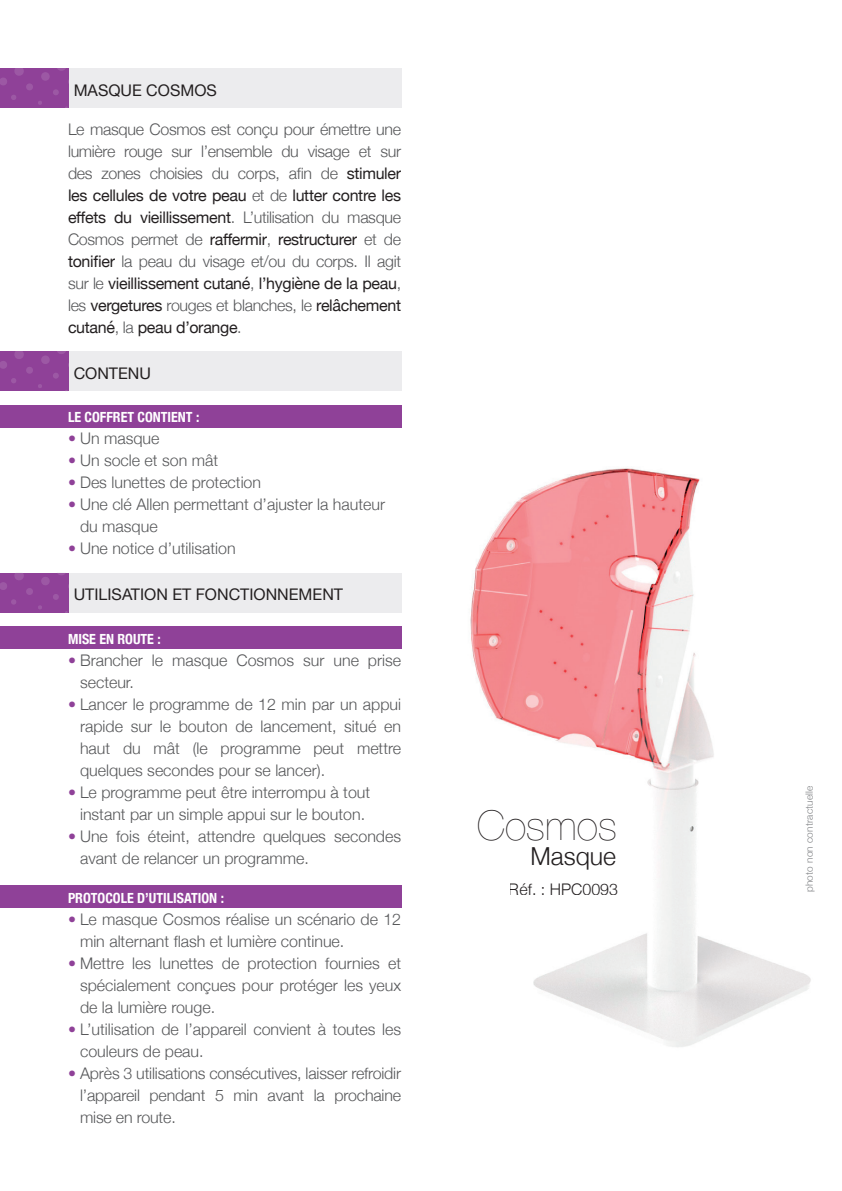
<style>
.page{position:relative;width:842px;height:1191px;background:#fff}
.page>*{position:absolute;margin:0;border:0;box-sizing:border-box;transform-origin:0 0}
.t1{font:200 40.8px "Helvetica Neue";color:#231f20}
.t2{font:300 24.8px "Helvetica Neue";color:#231f20}
.t3{font:300 16px/22px "Helvetica Neue";color:#57585a}
.t4{font:16px "Helvetica Neue";color:#231f20}
.t5{font:300 16px "Helvetica Neue";color:#231f20}
.t6{font:700 condensed 14px "Helvetica Neue";color:#fff}
.t7{font:300 10px "Helvetica Neue";letter-spacing:.02em;color:#808285}
.s1{font-weight:400;color:#231f20}
.s2{color:#8f4198}
</style>
<div class="page">
<img style="left:470px;top:468px;width:341px;height:579px">
<div style="left:68px;top:68px;width:333px;height:40px;background:#ececee"></div>
<div style="left:0;top:68px;width:68px;height:40px;background:#8f4198"></div>
<svg style="left:57px;top:68px;width:9px;height:3px"></svg>
<svg style="left:14px;top:68px;width:10px;height:8px"></svg>
<svg style="left:41px;top:72px;width:9px;height:9px"></svg>
<svg style="left:0;top:78px;width:7px;height:7px"></svg>
<svg style="left:26px;top:83px;width:7px;height:7px"></svg>
<svg style="left:53px;top:89px;width:6px;height:6px"></svg>
<svg style="left:11px;top:95px;width:5px;height:5px"></svg>
<svg style="left:38px;top:101px;width:4px;height:4px"></svg>
<div style="left:0;top:405px;width:401px;height:23px;background:#8f4198"></div>
<div style="left:68px;top:351px;width:333px;height:40px;background:#ececee"></div>
<div style="left:0;top:351px;width:68px;height:40px;background:#8f4198"></div>
<svg style="left:57px;top:351px;width:9px;height:3px"></svg>
<svg style="left:14px;top:351px;width:10px;height:8px"></svg>
<svg style="left:41px;top:355px;width:9px;height:9px"></svg>
<svg style="left:0;top:361px;width:7px;height:8px"></svg>
<svg style="left:26px;top:367px;width:7px;height:7px"></svg>
<svg style="left:53px;top:373px;width:6px;height:6px"></svg>
<svg style="left:11px;top:378px;width:5px;height:5px"></svg>
<svg style="left:38px;top:384px;width:4px;height:4px"></svg>
<div style="left:0;top:626px;width:401px;height:23px;background:#8f4198"></div>
<div style="left:0;top:885px;width:401px;height:22px;background:#8f4198"></div>
<div style="left:68px;top:572px;width:333px;height:40px;background:#ececee"></div>
<div style="left:0;top:572px;width:68px;height:40px;background:#8f4198"></div>
<svg style="left:56px;top:572px;width:11px;height:3px"></svg>
<svg style="left:14px;top:572px;width:10px;height:8px"></svg>
<svg style="left:41px;top:577px;width:9px;height:8px"></svg>
<svg style="left:0;top:582px;width:7px;height:8px"></svg>
<svg style="left:26px;top:588px;width:7px;height:7px"></svg>
<svg style="left:53px;top:594px;width:6px;height:6px"></svg>
<svg style="left:11px;top:599px;width:5px;height:6px"></svg>
<svg style="left:38px;top:605px;width:4px;height:4px"></svg>
<p class="t4" style="left:74px;top:78px;width:145px">MASQUE COSMOS</p>
<p class="t3" style="left:68px;top:117px;width:335px;text-align:justify">Le masque Cosmos est conçu pour émettre une lumière rouge sur l’ensemble du visage et sur des zones choisies du corps, afin de <span class="s1">stimuler les cellules de votre peau</span> et de <span class="s1">lutter contre les effets du vieillissement</span>. L’utilisation du masque Cosmos permet de <span class="s1">raffermir</span>, <span class="s1">restructurer</span> et de <span class="s1">tonifier</span> la peau du visage et/ou du corps. Il agit sur le <span class="s1">vieillissement cutané</span>, <span class="s1">l’hygiène de la peau</span>, les <span class="s1">vergetures</span> rouges et blanches, le <span class="s1">relâchement cutané</span>, la <span class="s1">peau d’orange</span>.</p>
<p class="t4" style="left:74px;top:361px;width:79px">CONTENU</p>
<p class="t6" style="left:68px;top:405px;width:133px">LE COFFRET CONTIENT :</p>
<p class="t3" style="left:68px;top:426px;width:93px"><span class="s2">•</span> Un masque</p>
<p class="t3" style="left:68px;top:448px;width:152px"><span class="s2">•</span> Un socle et son mât</p>
<p class="t3" style="left:68px;top:470px;width:195px"><span class="s2">•</span> Des lunettes de protection</p>
<p class="t3" style="left:80px;top:492px;width:306px;text-indent:-12px"><span class="s2">•</span> Une clé Allen permettant d’ajuster la hauteur du masque</p>
<p class="t3" style="left:68px;top:536px;width:169px"><span class="s2">•</span> Une notice d’utilisation</p>
<p class="t4" style="left:74px;top:583px;width:271px">UTILISATION ET FONCTIONNEMENT</p>
<p class="t6" style="left:68px;top:627px;width:94px">MISE EN ROUTE :</p>
<p class="t3" style="left:80px;top:648px;width:323px;text-indent:-12px"><span class="s2">•</span> Brancher le masque Cosmos sur une prise secteur.</p>
<p class="t3" style="left:80px;top:692px;width:323px;text-align:justify;text-indent:-12px"><span class="s2">•</span> Lancer le programme de 12 min par un appui rapide sur le bouton de lancement, situé en haut du mât (le programme peut mettre quelques secondes pour se lancer).</p>
<p class="t3" style="left:68px;top:780px;width:304px"><span class="s2">•</span> Le programme peut être interrompu à tout</p>
<p class="t3" style="left:80px;top:802px;width:287px">instant par un simple appui sur le bouton.</p>
<p class="t3" style="left:80px;top:824px;width:323px;text-indent:-12px"><span class="s2">•</span> Une fois éteint, attendre quelques secondes avant de relancer un programme.</p>
<p class="t6" style="left:68px;top:886px;width:158px">PROTOCOLE D’UTILISATION :</p>
<p class="t3" style="left:80px;top:907px;width:323px;text-indent:-12px"><span class="s2">•</span> Le masque Cosmos réalise un scénario de 12 min alternant flash et lumière continue.</p>
<p class="t3" style="left:80px;top:951px;width:323px;text-align:justify;text-indent:-12px"><span class="s2">•</span> Mettre les lunettes de protection fournies et spécialement conçues pour protéger les yeux de la lumière rouge.</p>
<p class="t3" style="left:80px;top:1017px;width:323px;text-indent:-12px"><span class="s2">•</span> L’utilisation de l’appareil convient à toutes les couleurs de peau.</p>
<p class="t3" style="left:80px;top:1061px;width:323px;text-align:justify;text-indent:-12px"><span class="s2">•</span> Après 3 utilisations consécutives, laisser refroidir l’appareil pendant 5 min avant la prochaine mise en route.</p>
<p class="t1" style="left:477px;top:794px;width:141px">Cosmos</p>
<p class="t2" style="left:530px;top:836px;width:87px">Masque</p>
<p class="t5" style="left:509px;top:876px;width:111px">Réf. : HPC0093</p>
<p class="t7" style="left:801px;top:892px;width:108px;rotate:-90deg">photo non contractuelle</p>
</div>
